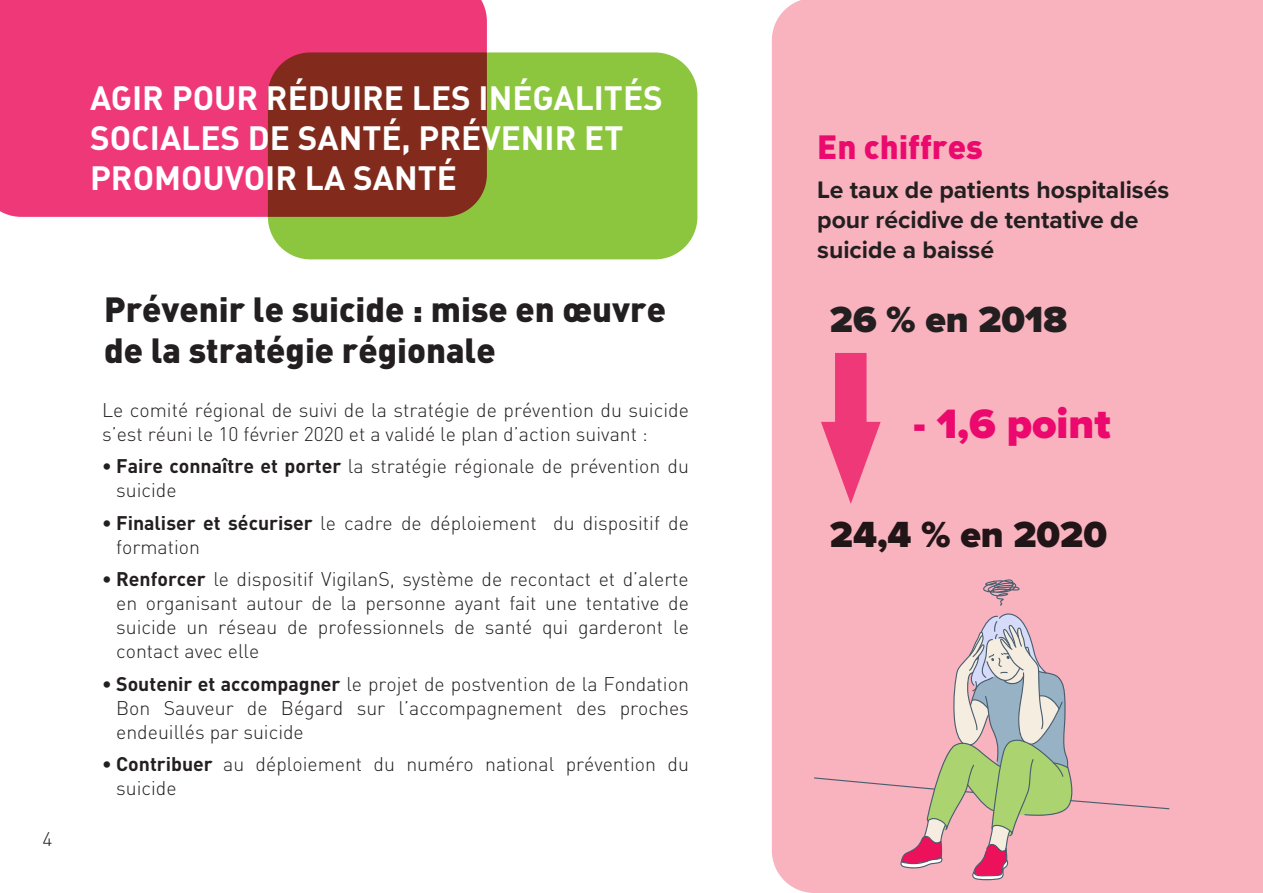
<style>
.page{position:relative;width:1263px;height:893px;background:#fff}
.page>*{position:absolute;margin:0;border:0;box-sizing:border-box;transform-origin:0 0}
.t1{font:900 42.6px "Proxima Nova";color:#ec096d}
.t2{font:900 37.65px "Proxima Nova";color:#231f20}
.t3{font:900 34.5px/41.4px "DIN";color:#231f20}
.t4{font:33.3px/39.9px "DIN Bold Alternate";color:#fff}
.t5{font:900 33.15px "DIN";color:#ec096d}
.t6{font:700 24.75px/29.7px "Proxima Nova";color:#231f20}
.t7{font:300 19.5px/24px "DIN";color:#231f20}
.s1{font-weight:700}
</style>
<div class="page">
<div style="left:0;top:0;width:487px;height:217px;background:#ef3878"></div>
<svg style="left:268px;top:52px;width:429px;height:207px;background:#878730"></svg>
<div style="left:772px;top:0;width:491px;height:893px;background:#f8b3be"></div>
<div style="left:835px;top:353px;width:31px;height:99px;background:#ef3878"></div>
<svg style="left:821px;top:422px;width:60px;height:82px"></svg>
<svg style="left:814px;top:613px;width:355px;height:267px;background:#e7b4b7"></svg>
<svg style="left:983px;top:579px;width:36px;height:27px"></svg>
<h3 class="t4" style="left:90px;top:76px;width:574px">AGIR POUR RÉDUIRE LES INÉGALITÉS<br>SOCIALES DE SANTÉ, PRÉVENIR ET<br>PROMOUVOIR LA SANTÉ</h3>
<p class="t7" style="left:43px;top:827px;width:12px">4</p>
<h3 class="t3" style="left:104px;top:286px;width:563px">Prévenir le suicide : mise en œuvre de la stratégie régionale</h3>
<p class="t7" style="left:102px;top:398px;width:588px">Le comité régional de suivi de la stratégie de prévention du suicide s’est réuni le 10 février 2020 et a validé le plan d’action suivant :</p>
<p class="t7" style="left:116px;top:454px;width:574px;text-indent:-14px"><span class="s1">• Faire connaître et porter</span> la stratégie régionale de prévention du suicide</p>
<p class="t7" style="left:116px;top:511px;width:574px;text-indent:-14px"><span class="s1">• Finaliser et sécuriser</span> le cadre de déploiement du dispositif de formation</p>
<p class="t7" style="left:116px;top:567px;width:574px;text-align:justify;text-indent:-14px"><span class="s1">• Renforcer</span> le dispositif VigilanS, système de recontact et d’alerte en organisant autour de la personne ayant fait une tentative de suicide un réseau de professionnels de santé qui garderont le contact avec elle</p>
<p class="t7" style="left:116px;top:672px;width:574px;text-align:justify;text-indent:-14px"><span class="s1">• Soutenir et accompagner</span> le projet de postvention de la Fondation Bon Sauveur de Bégard sur l’accompagnement des proches endeuillés par suicide</p>
<p class="t7" style="left:116px;top:752px;width:574px;text-indent:-14px"><span class="s1">• Contribuer</span> au déploiement du numéro national prévention du suicide</p>
<h3 class="t5" style="left:817px;top:125px;width:167px">En chiffres</h3>
<p class="t6" style="left:817px;top:174px;width:354px">Le taux de patients hospitalisés pour récidive de tentative de suicide a baissé</p>
<h2 class="t2" style="left:830px;top:292px;width:239px">26 % en 2018</h2>
<h1 class="t1" style="left:913px;top:392px;width:199px">- 1,6 point</h1>
<h2 class="t2" style="left:830px;top:506px;width:279px">24,4 % en 2020</h2>
</div>
